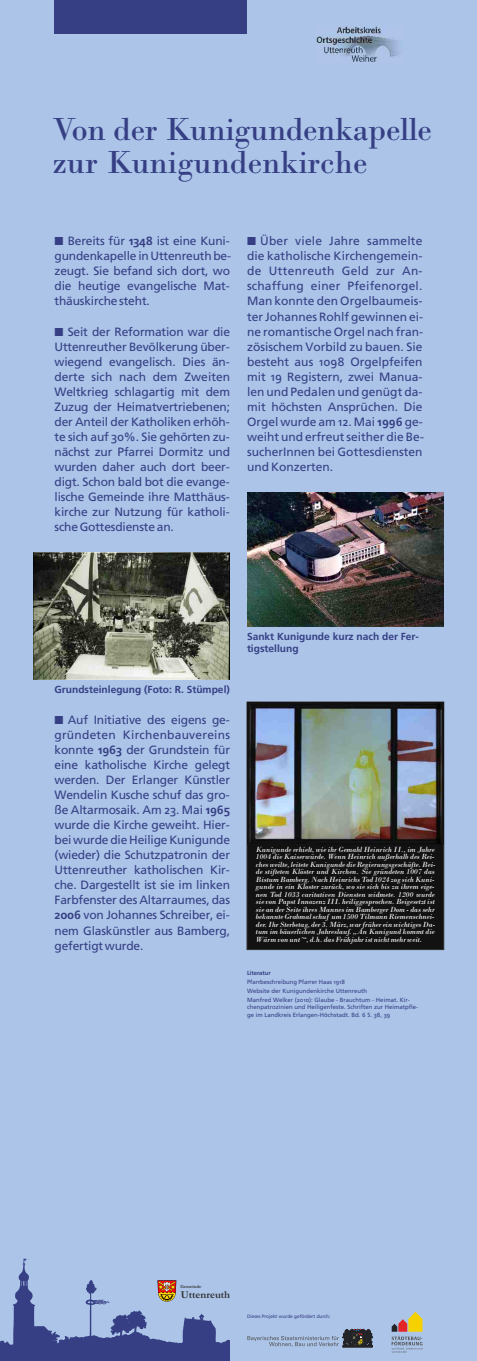
<style>
.page{position:relative;width:477px;height:1361px;background:#fff}
.page>*{position:absolute;margin:0;border:0;box-sizing:border-box;transform-origin:0 0}
.t1{font:33.6px/32.2px "Bodoni";letter-spacing:-.01em;color:#363f84}
.t2{font:12px/15.1px "Frutiger Linotype";color:#363f84;text-align:justify}
.t3{font:700 10.59px "Garamond";color:#2e2e2d}
.t4{font:700 10.2px/12.2px "Frutiger Linotype";color:#363f84}
.t5{font:italic 7.8px/7.5px "Bodoni";color:#fefefe;text-align:justify}
.t6{font:6px/9px "Frutiger Linotype";color:#363f84}
.t7{font:700 6px "Frutiger Linotype";letter-spacing:-.015em;color:#363f84}
.t8{font:4.8px "Frutiger Linotype";letter-spacing:-.015em;color:#363f84}
.t9{font:700 4.77px "Garamond";color:#2e2e2d}
.s1{font-family:"WP Math A"}
.s2{font-weight:700}
</style>
<div class="page">
<div style="left:0;top:0;width:476px;height:1361px;background:#abc4e8"></div>
<div style="left:54px;top:0;width:193px;height:34px;background:#363f84"></div>
<svg style="left:0;top:1258px;width:230px;height:103px"></svg>
<svg style="left:247px;top:1328px;width:125px;height:19px"></svg>
<svg style="left:391px;top:1311px;width:31px;height:41px"></svg>
<img style="left:316px;top:27px;width:83px;height:35px">
<div style="left:247px;top:844px;width:196px;height:105px;background:#121212"></div>
<img style="left:33px;top:552px;width:197px;height:128px">
<img style="left:247px;top:702px;width:196px;height:142px">
<img style="left:247px;top:492px;width:196px;height:134px">
<h1 class="t1" style="left:52px;top:117px;width:380px">Von der Kunigundenkapelle zur Kunigundenkirche</h1>
<p class="t2" style="left:54px;top:234px;width:178px"><span class="s1">€</span> Bereits für <span class="s2">1348</span> ist eine Kuni&shy;gundenkapelle inUttenreuthbe&shy;zeugt. Sie befand sich dort, wo die heutige evangelische Mat&shy;thäuskirche steht.</p>
<p class="t2" style="left:54px;top:325px;width:177px"><span class="s1">€</span> Seit der Reformation war die Uttenreuther Bevölkerung über&shy;wiegend evangelisch. Dies än&shy;derte sich nach dem Zweiten Weltkrieg schlagartig mit dem Zuzug der Heimatvertriebenen; der Anteil der Katholiken erhöh&shy;te sich auf 30%. Sie gehörten zu&shy;nächst zur Pfarrei Dormitz und wurden daher auch dort beer&shy;digt. Schon bald bot die evange&shy;lische Gemeinde ihre Matthäus&shy;kirche zur Nutzung für katholi&shy;scheGottesdienste an.</p>
<p class="t2" style="left:247px;top:234px;width:178px;text-align:left"><span class="s1">€</span> Über viele Jahre sammelte die katholische Kirchengemein&shy;de Uttenreuth Geld zur An&shy;schaffung einer Pfeifenorgel.<br>Man konnte den Orgelbaumeis&shy;ter Johannes Rohlf gewinnen ei&shy;ne romantische Orgel nach fran&shy;zösischem Vorbild zu bauen. Sie besteht aus 1098 Orgelpfeifen mit 19 Registern, zwei Manua&shy;len und Pedalen und genügt da&shy;mit höchsten Ansprüchen. Die<br>Orgel wurde am 12. Mai <span class="s2">1996</span> ge&shy;weiht und erfreut seither die Be&shy;sucherInnen bei Gottesdiensten und Konzerten.</p>
<p class="t4" style="left:54px;top:684px;width:177px">Grundsteinlegung (Foto: R. Stümpel)</p>
<p class="t2" style="left:54px;top:713px;width:177px"><span class="s1">€</span> Auf Initiative des eigens ge&shy;gründeten Kirchenbauvereins konnte <span class="s2">1963</span> der Grundstein für eine katholische Kirche gelegt werden. Der Erlanger Künstler Wendelin Kusche schuf das gro&shy;ße Altarmosaik. Am 23. Mai <span class="s2">1965 </span>wurde die Kirche geweiht. Hier&shy;bei wurde die Heilige Kunigunde (wieder) die Schutzpatronin der Uttenreuther katholischen Kir&shy;che. Dargestellt ist sie im linken Farbfenster des Altarraumes, das <span class="s2">2006</span> von Johannes Schreiber, ei&shy;nem Glaskünstler aus Bamberg, gefertigt wurde.</p>
<p class="t4" style="left:247px;top:631px;width:173px">Sankt Kunigunde kurz nach der Fer&shy;tigstellung</p>
<p class="t5" style="left:256px;top:846px;width:181px">Kunigunde erhielt, wie ihr Gemahl Heinrich II., im Jahre 1004 die Kaiserwürde. Wenn Heinrich außerhalb des Rei&shy;ches weilte, leitete Kunigunde die Regierungsgeschäfte. Bei&shy;de stifteten Klöster und Kirchen. Sie gründeten 1007 das Bistum Bamberg. Nach Heinrichs Tod 1024 zog sich Kuni&shy;gunde in ein Kloster zurück, wo sie sich bis zu ihrem eige&shy;nen Tod 1033 caritativen Diensten widmete. 1200 wurde sie von Papst Innozenz III. heiliggesprochen. Beigesetzt ist sie an der Seite ihres Mannes im Bamberger Dom - das sehr bekannte Grabmal schuf um 1500 Tilmann Riemenschnei&shy;der. Ihr Sterbetag, der 3. März, war früher ein wichtiges Da&shy;tum im bäuerlichen Jahreslauf. „An Kunigund kommt die Wärm von unt´“, d.h. das Frühjahr ist nicht mehr weit.</p>
<p class="t7" style="left:247px;top:971px;width:25px">Literatur</p>
<p class="t6" style="left:247px;top:978px;width:164px">Pfarrbeschreibung Pfarrer Haas 1918<br>Website der Kunigundenkirche Uttenreuth<br>Manfred Welker (2010): Glaube - Brauchtum - Heimat. Kir-</p>
<p class="t6" style="left:247px;top:1004px;width:173px;line-height:7.2px">chenpatrozinien und Heiligenfeste. Schriften zur Heimatpfle&shy;ge im Landkreis Erlangen-Höchstadt. Bd. 6 S. 38, 39</p>
<p class="t9" style="left:180px;top:1285px;width:22px">Gemeinde</p>
<p class="t3" style="left:180px;top:1291px;width:51px">Uttenreuth</p>
<p class="t8" style="left:247px;top:1314px;width:85px">Dieses Projekt wurde gefördert durch:</p>
</div>
